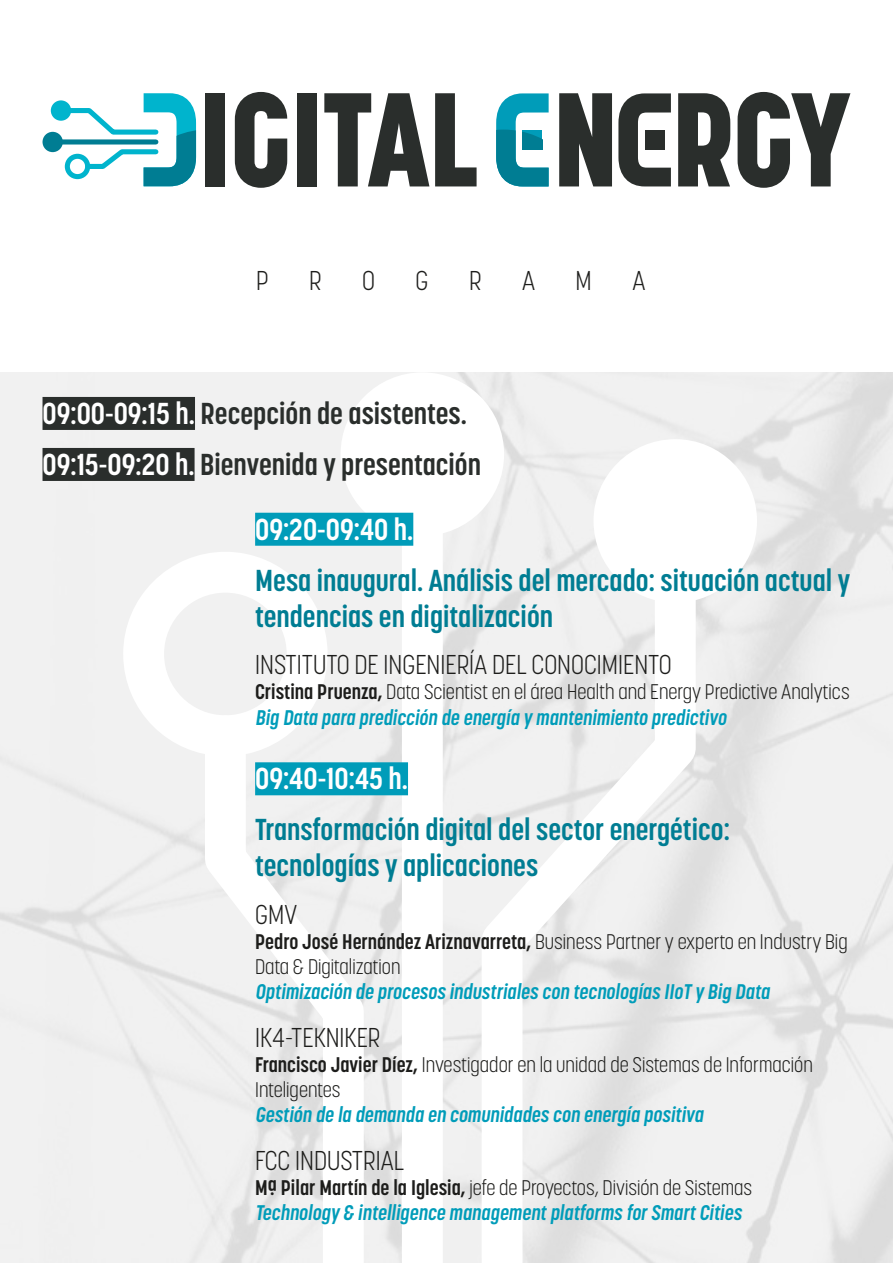
<style>
.page{position:relative;width:893px;height:1263px;background:#fff}
.page>*{position:absolute;margin:0;border:0;box-sizing:border-box;transform-origin:0 0}
.t1{font:700 30px/36px "Korolev Condensed";color:#007d93}
.t2{font:700 30px/51px "Korolev Condensed";color:#2a2e2c}
.t3{font:700 30px "Korolev Condensed";color:#fff}
.t4{font:300 27px "Korolev Condensed";color:#1d1d1b}
.t5{font:300 21px/25.2px "Korolev Condensed";color:#1d1d1b}
.t6{font:700 21px/25.2px "Korolev Condensed";color:#009cb9}
.s1{color:#fff}
.s2{font-weight:700}
.s3{font-weight:700;color:#009cb9}
.s4{color:#1d1d1b}
.s5{font-weight:300;color:#1d1d1b}
</style>
<div class="page">
<svg style="left:461px;top:480px;width:255px;height:783px"></svg>
<div style="left:593px;top:439px;width:164px;height:164px;background:#fff;border-radius:50%"></div>
<svg style="left:184px;top:695px;width:200px;height:568px"></svg>
<div style="left:123px;top:552px;width:205px;height:204px;border:41px solid #fff;border-radius:50%"></div>
<div style="left:341px;top:372px;width:163px;height:164px;background:#fff;border-radius:50%"></div>
<div style="left:43px;top:397px;width:152px;height:33px;background:#2a2e2c"></div>
<div style="left:43px;top:448px;width:152px;height:33px;background:#2a2e2c"></div>
<div style="left:255px;top:513px;width:158px;height:33px;background:#009cb9"></div>
<div style="left:255px;top:762px;width:153px;height:33px;background:#009cb9"></div>
<div style="left:205px;top:93px;width:20px;height:93px;background:#2a2e2c"></div>
<svg style="left:235px;top:92px;width:52px;height:96px"></svg>
<div style="left:297px;top:93px;width:20px;height:93px;background:#2a2e2c"></div>
<svg style="left:324px;top:93px;width:105px;height:93px"></svg>
<svg style="left:435px;top:93px;width:42px;height:93px"></svg>
<svg style="left:559px;top:93px;width:53px;height:93px;background:#454947"></svg>
<svg style="left:678px;top:93px;width:52px;height:93px"></svg>
<svg style="left:738px;top:92px;width:112px;height:96px"></svg>
<svg style="left:618px;top:93px;width:53px;height:93px"></svg>
<svg style="left:496px;top:93px;width:53px;height:93px"></svg>
<div style="left:645px;top:130px;width:19px;height:20px;background:#2a2e2c"></div>
<div style="left:51px;top:100px;width:20px;height:21px;background:#00b4cd;border-radius:50%"></div>
<svg style="left:56px;top:93px;width:140px;height:93px"></svg>
<div style="left:65px;top:154px;width:25px;height:25px;border:5px solid #00b4cd;border-radius:50%"></div>
<div style="left:53px;top:139px;width:103px;height:6px;background:#007d93"></div>
<div style="left:43px;top:132px;width:20px;height:20px;background:#007d93;border-radius:50%"></div>
<p class="t4" style="left:256px;top:265px;width:14px">P</p>
<p class="t4" style="left:309px;top:265px;width:14px">R</p>
<p class="t4" style="left:362px;top:265px;width:14px">O</p>
<p class="t4" style="left:416px;top:265px;width:14px">G</p>
<p class="t4" style="left:469px;top:265px;width:14px">R</p>
<p class="t4" style="left:522px;top:265px;width:15px">A</p>
<p class="t4" style="left:576px;top:265px;width:18px">M</p>
<p class="t4" style="left:632px;top:265px;width:15px">A</p>
<h1 class="t2" style="left:43px;top:388px;width:440px"><span class="s1">09:00-09:15 h.</span> Recepción de asistentes.<br><span class="s1">09:15-09:20 h.</span> Bienvenida y presentación</h1>
<h1 class="t3" style="left:255px;top:511px;width:160px">09:20-09:40 h.</h1>
<h1 class="t1" style="left:255px;top:562px;width:597px">Mesa inaugural. Análisis del mercado: situación actual y tendencias en digitalización</h1>
<p class="t4" style="left:255px;top:649px;width:418px">INSTITUTO DE INGENIERÍA DEL CONOCIMIENTO</p>
<p class="t5" style="left:255px;top:679px;width:596px"><span class="s2">Cristina Pruenza,</span> Data Scientist en el área Health and Energy Predictive Analytics<br><span class="s3">Big Data para predicción de energía y mantenimiento predictivo</span></p>
<h1 class="t3" style="left:255px;top:761px;width:154px">09:40-10:45 h.</h1>
<h1 class="t1" style="left:255px;top:812px;width:476px">Transformación digital del sector energético: tecnologías y aplicaciones</h1>
<p class="t4" style="left:255px;top:898px;width:44px">GMV</p>
<p class="t5" style="left:255px;top:929px;width:594px"><span class="s2">Pedro José Hernández Ariznavarreta,</span> Business Partner y experto en Industry Big<br>Data &amp; Digitalization</p>
<p class="t6" style="left:255px;top:979px;width:519px">Optimización de procesos industriales con tecnologías IIoT y Big Data</p>
<p class="t4" style="left:255px;top:1021px;width:127px">IK4-TEKNIKER</p>
<p class="t5" style="left:255px;top:1052px;width:559px"><span class="s2">Francisco Javier Díez,</span> Investigador en la unidad de Sistemas de Información<br>Inteligentes</p>
<p class="t6" style="left:255px;top:1102px;width:453px">Gestión de la demanda en comunidades con energía positiva</p>
<p class="t4" style="left:255px;top:1144px;width:151px">FCC INDUSTRIAL</p>
<p class="t6" style="left:255px;top:1175px;width:499px"><span class="s4">Mª Pilar Martín de la Iglesia,</span> <span class="s5">jefe de Proyectos, División de Sistemas<br></span>Technology &amp; intelligence managementplatforms forSmartCities</p>
</div>
